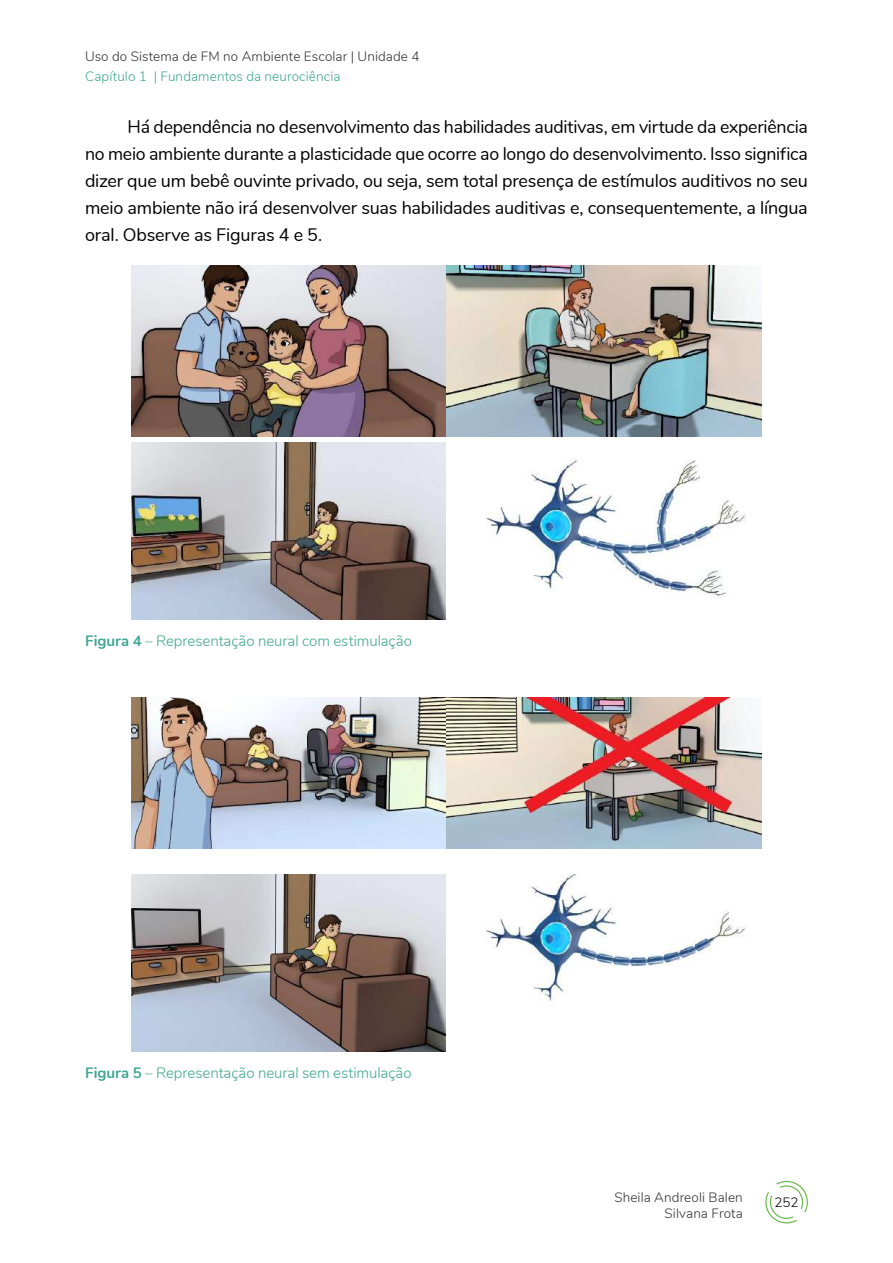
<style>
.page{position:relative;width:893px;height:1263px;background:#fff}
.page>*{position:absolute;margin:0;border:0;box-sizing:border-box;transform-origin:0 0}
.t1{font:18px/27px "Nunito";letter-spacing:-.01em;color:#000;text-align:justify}
.t2{font:300 15px "Nunito";letter-spacing:-.005em;color:#40a694}
.t3{font:300 13.5px/16.2px "Nunito";letter-spacing:.01em;color:#333;text-align:right}
.t4{font:300 13.5px "Nunito";letter-spacing:.01em;color:#40a694}
.t5{font:300 13.5px "Nunito";color:#000}
.s1{font-weight:700}
</style>
<div class="page">
<svg style="left:765px;top:1181px;width:43px;height:42px"></svg>
<img style="left:131px;top:266px;width:630px;height:170px">
<img style="left:131px;top:442px;width:615px;height:177px">
<img style="left:131px;top:697px;width:630px;height:151px">
<img style="left:131px;top:874px;width:615px;height:177px">
<p class="t3" style="left:85px;top:47px;width:336px">Uso do Sistema de FM no Ambiente Escolar | Unidade 4</p>
<p class="t4" style="left:85px;top:66px;width:257px">Capítulo 1 | Fundamentos da neurociência</p>
<p class="t1" style="left:85px;top:113px;width:724px;text-indent:43px">Há dependência no desenvolvimento das habilidades auditivas, em virtude da experiência no meio ambiente durante a plasticidade que ocorre ao longo do desenvolvimento. Isso significa dizer que um bebê ouvinte privado, ou seja, sem total presença de estímulos auditivos no seu meio ambiente não irá desenvolver suas habilidades auditivas e, consequentemente, a língua oral. Observe as Figuras 4 e 5.</p>
<p class="t2" style="left:85px;top:630px;width:328px"><span class="s1">Figura 4</span> – Representação neural com estimulação</p>
<p class="t2" style="left:85px;top:1062px;width:328px"><span class="s1">Figura 5</span> – Representação neural sem estimulação</p>
<p class="t3" style="left:614px;top:1188px;width:130px">Sheila Andreoli Balen<br>Silvana Frota</p>
<p class="t5" style="left:775px;top:1193px;width:26px">252</p>
</div>
